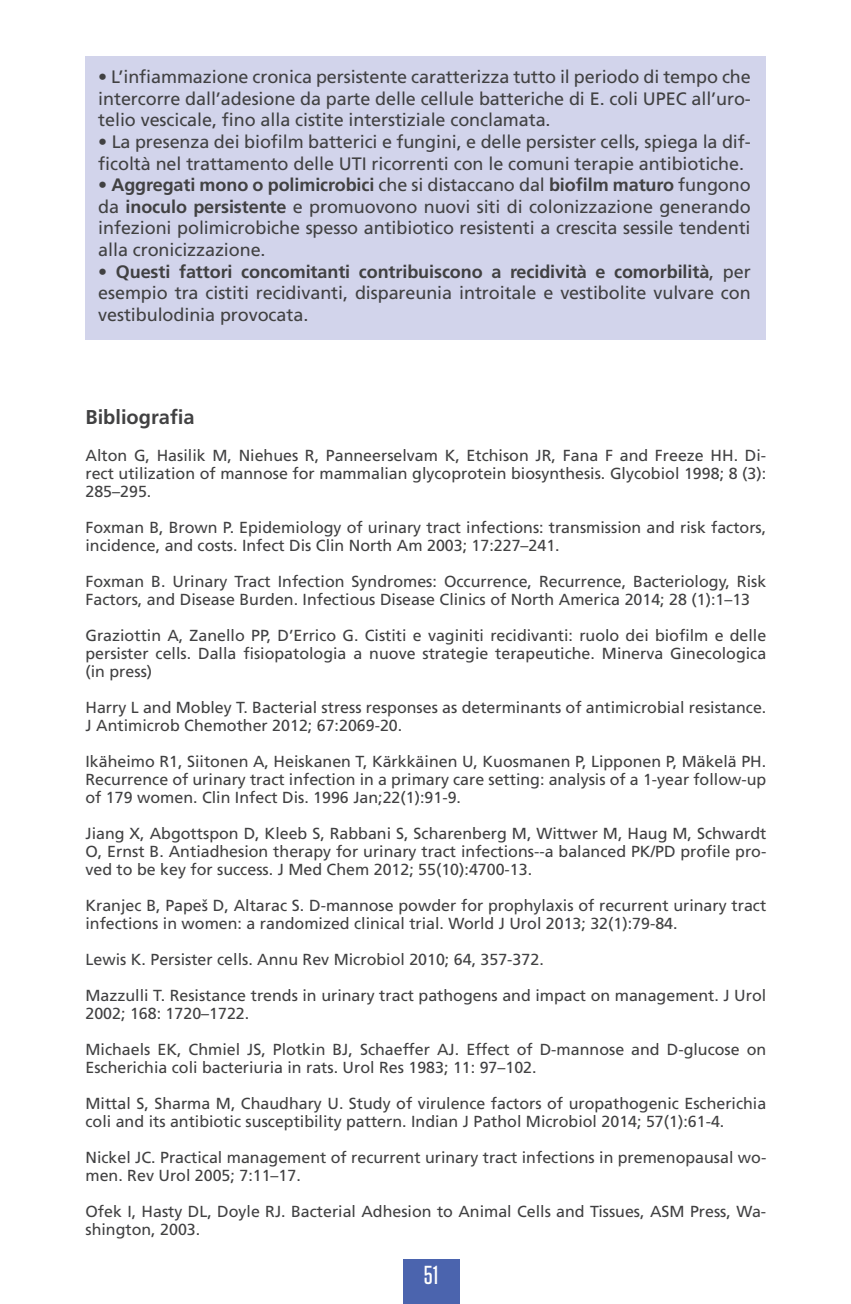
<style>
.page{position:relative;width:851px;height:1304px;background:#fff}
.page>*{position:absolute;margin:0;border:0;box-sizing:border-box;transform-origin:0 0}
.t1{font:500 26px "Tungsten";color:#fff}
.t2{font:700 20px "Frutiger";color:#414142}
.t3{font:18px/21.6px "Frutiger";letter-spacing:-.005em;color:#414142;text-align:justify}
.t4{font:16px/18px "Frutiger";color:#414142}
.s1{font-weight:700}
</style>
<div class="page">
<div style="left:403px;top:1259px;width:56px;height:45px;background:#4b64ae"></div>
<div style="left:85px;top:57px;width:681px;height:283px;background:#d2d4eb"></div>
<p class="t3" style="left:98px;top:68px;width:654px">• L’infiammazione cronica persistente caratterizza tutto il periodo di tempo che intercorre dall’adesione da parte delle cellule batteriche di E. coli UPEC all’uro&shy;telio vescicale, fino alla cistite interstiziale conclamata.</p>
<p class="t3" style="left:98px;top:132px;width:654px">• La presenza dei biofilm batterici e fungini, e delle persister cells, spiega la dif&shy;ficoltà nel trattamento delle UTI ricorrenti con le comuni terapie antibiotiche.</p>
<p class="t3" style="left:98px;top:176px;width:654px">• <span class="s1">Aggregati mono o polimicrobici</span> che si distaccano dal <span class="s1">biofilm maturo</span> fungono da <span class="s1">inoculo persistente</span> e promuovono nuovi siti di colonizzazione generando infezioni polimicrobiche spesso antibiotico resistenti a crescita sessile tendenti alla cronicizzazione.</p>
<p class="t3" style="left:98px;top:262px;width:654px">• <span class="s1">Questi fattori concomitanti contribuiscono a recidività e comorbilità</span>, per esempio tra cistiti recidivanti, dispareunia introitale e vestibolite vulvare con vestibulodinia provocata.</p>
<p class="t2" style="left:85px;top:409px;width:110px">Bibliografia</p>
<p class="t4" style="left:85px;top:448px;width:682px;text-align:justify">Alton G, Hasilik M, Niehues R, Panneerselvam K, Etchison JR, Fana F and Freeze HH. Di&shy;rect utilization of mannose for mammalian glycoprotein biosynthesis. Glycobiol 1998; 8 (3):<br>285–295.</p>
<p class="t4" style="left:85px;top:520px;width:682px">Foxman B, Brown P. Epidemiology of urinary tract infections: transmission and risk factors, incidence, and costs. Infect Dis Clin North Am 2003; 17:227–241.</p>
<p class="t4" style="left:85px;top:574px;width:682px">Foxman B. Urinary Tract Infection Syndromes: Occurrence, Recurrence, Bacteriology, Risk<br>Factors, and Disease Burden. Infectious Disease Clinics of North America 2014; 28 (1):1–13</p>
<p class="t4" style="left:85px;top:628px;width:682px;text-align:justify">Graziottin A, Zanello PP, D’Errico G. Cistiti e vaginiti recidivanti: ruolo dei biofilm e delle persister cells. Dalla fisiopatologia a nuove strategie terapeutiche. Minerva Ginecologica (in press)</p>
<p class="t4" style="left:85px;top:700px;width:682px">Harry L and Mobley T. Bacterial stress responses as determinants of antimicrobial resistance.<br>J Antimicrob Chemother 2012; 67:2069-20.</p>
<p class="t4" style="left:85px;top:754px;width:682px;text-align:justify">Ikäheimo R1, Siitonen A, Heiskanen T, Kärkkäinen U, Kuosmanen P, Lipponen P, Mäkelä PH.<br>Recurrence of urinary tract infection in a primary care setting: analysis of a 1-year follow-up of 179 women. Clin Infect Dis. 1996 Jan;22(1):91-9.</p>
<p class="t4" style="left:85px;top:826px;width:682px;text-align:justify">Jiang X, Abgottspon D, Kleeb S, Rabbani S, Scharenberg M, Wittwer M, Haug M, Schwardt O, Ernst B. Antiadhesion therapy for urinary tract infections--a balanced PK/PD profile pro&shy;ved to be key for success. J Med Chem 2012; 55(10):4700-13.</p>
<p class="t4" style="left:85px;top:898px;width:682px">Kranjec B, Papeš D, Altarac S. D-mannose powder for prophylaxis of recurrent urinary tract infections in women: a randomized clinical trial. World J Urol 2013; 32(1):79-84.</p>
<p class="t4" style="left:85px;top:952px;width:459px">Lewis K. Persister cells. Annu Rev Microbiol 2010; 64, 357-372.</p>
<p class="t4" style="left:85px;top:988px;width:682px">Mazzulli T. Resistance trends in urinary tract pathogens and impact on management. J Urol<br>2002; 168: 1720–1722.</p>
<p class="t4" style="left:85px;top:1042px;width:682px">Michaels EK, Chmiel JS, Plotkin BJ, Schaeffer AJ. Effect of D-mannose and D-glucose on<br>Escherichia coli bacteriuria in rats. Urol Res 1983; 11: 97–102.</p>
<p class="t4" style="left:85px;top:1096px;width:682px">Mittal S, Sharma M, Chaudhary U. Study of virulence factors of uropathogenic Escherichia coli and its antibiotic susceptibility pattern. Indian J Pathol Microbiol 2014; 57(1):61-4.</p>
<p class="t4" style="left:85px;top:1150px;width:682px">Nickel JC. Practical management of recurrent urinary tract infections in premenopausal wo&shy;men. Rev Urol 2005; 7:11–17.</p>
<p class="t4" style="left:85px;top:1204px;width:682px">Ofek I, Hasty DL, Doyle RJ. Bacterial Adhesion to Animal Cells and Tissues, ASM Press, Wa&shy;shington, 2003.</p>
<h1 class="t1" style="left:424px;top:1264px;width:16px">51</h1>
</div>
